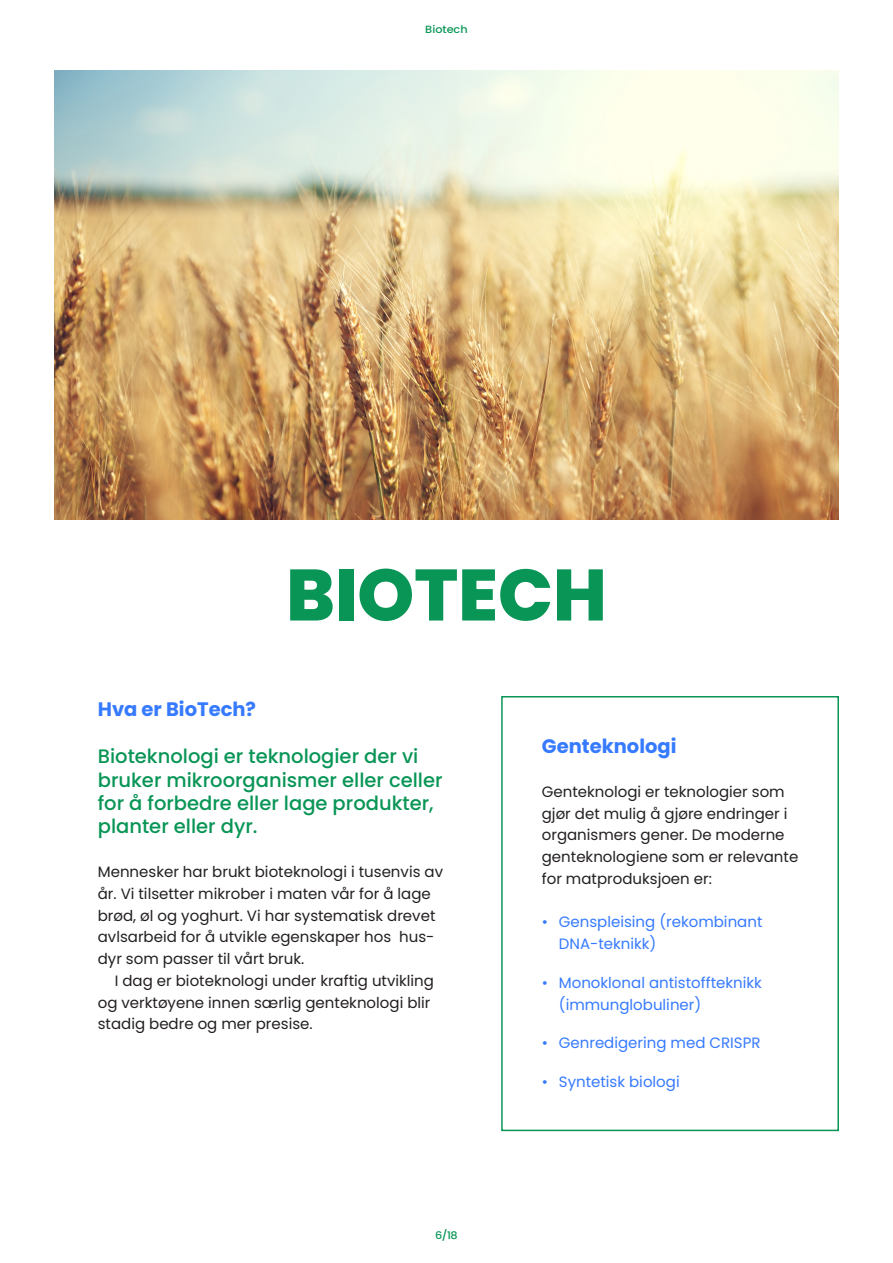
<style>
.page{position:relative;width:893px;height:1263px;background:#fff}
.page>*{position:absolute;margin:0;border:0;box-sizing:border-box;transform-origin:0 0}
.t1{font:800 72.6px "Poppins";color:#099556}
.t2{font:500 19.5px/23.4px "Poppins";color:#099556}
.t3{font:700 19.5px "Poppins";color:#367aff}
.t4{font:15px/21.8px "Poppins";color:#231f20}
.t5{font:15px/21.8px "Poppins";color:#367aff}
.t6{font:500 10.5px "Poppins";color:#099556;scale:1.07 1}
</style>
<div class="page">
<img style="left:54px;top:71px;width:785px;height:448px">
<div style="left:501px;top:696px;width:338px;height:435px;border:2px solid #099556"></div>
<p class="t6" style="left:425px;top:23px;width:41px">Biotech</p>
<h1 class="t1" style="left:286px;top:553px;width:322px">BIOTECH</h1>
<h2 class="t3" style="left:98px;top:698px;width:160px">Hva er BioTech?</h2>
<h2 class="t2" style="left:98px;top:745px;width:346px">Bioteknologi er teknologier der vi bruker mikroorganismer eller celler for å forbedre eller lage produkter, planter eller dyr.</h2>
<p class="t4" style="left:98px;top:861px;width:347px">Mennesker har brukt bioteknologi i tusenvis av år. Vi tilsetter mikrober i maten vår for å lage brød, øl og yoghurt. Vi har systematisk drevet avlsarbeid for å utvikle egenskaper hos hus&shy;dyr som passer til vårt bruk.</p>
<p class="t4" style="left:98px;top:970px;width:338px;text-indent:17px">I dag er bioteknologi under kraftig utvikling og verktøyene innen særlig genteknologi blir stadig bedre og mer presise.</p>
<p class="t6" style="left:435px;top:1229px;width:23px">6/18</p>
<h2 class="t3" style="left:542px;top:735px;width:136px">Genteknologi</h2>
<p class="t4" style="left:542px;top:781px;width:258px">Genteknologi er teknologier som gjør det mulig å gjøre endringer i organismers gener. De moderne genteknologiene som er relevante for matproduksjoen er:</p>
<p class="t5" style="left:559px;top:911px;width:205px;text-indent:-17px">• Genspleising (rekombinant<br>DNA-teknikk)</p>
<p class="t5" style="left:559px;top:972px;width:205px;text-indent:-17px">• Monoklonal antistoffteknikk (immunglobuliner)</p>
<p class="t5" style="left:542px;top:1032px;width:220px">• Genredigering med CRISPR</p>
<p class="t5" style="left:542px;top:1071px;width:139px">• Syntetisk biologi</p>
</div>
